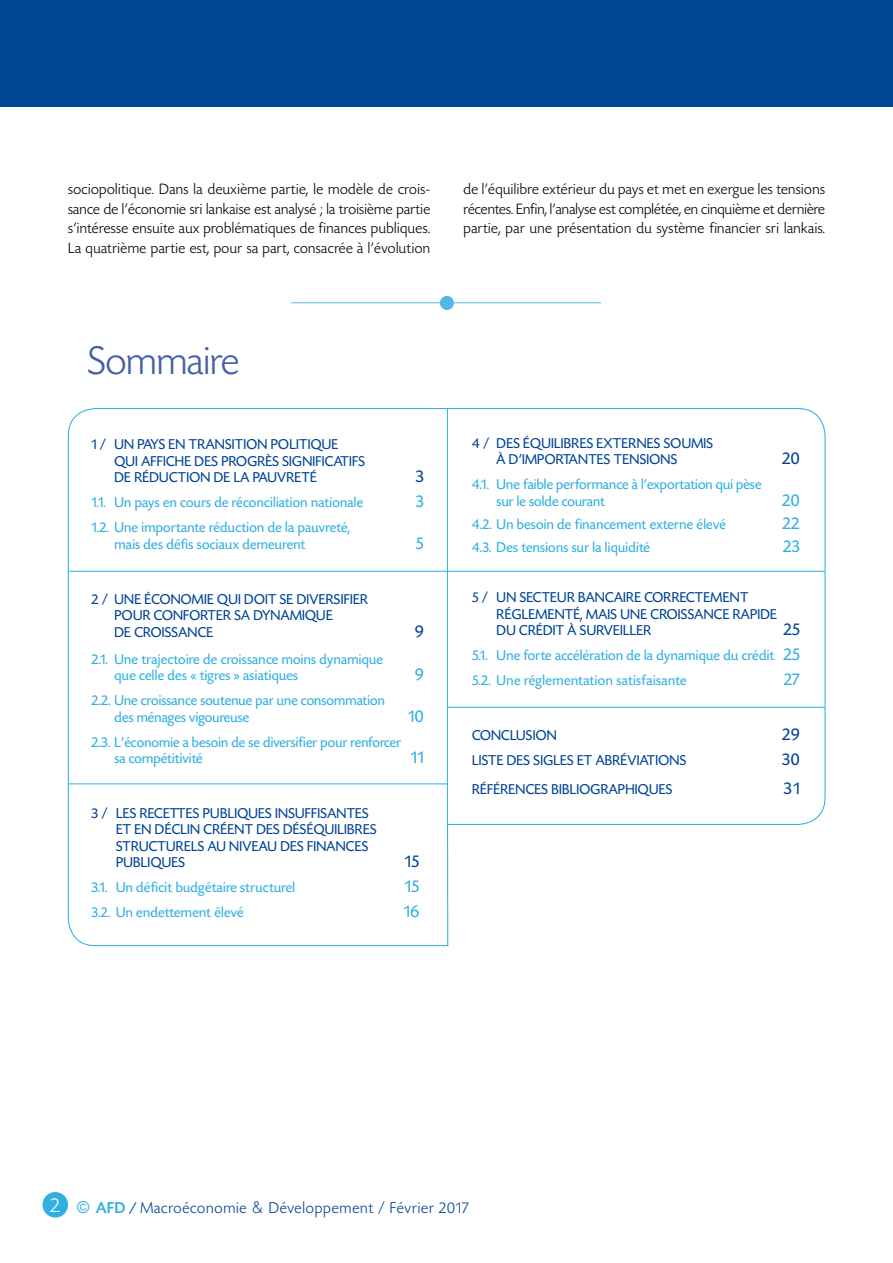
<style>
.page{position:relative;width:893px;height:1263px;background:#fff}
.page>*{position:absolute;margin:0;border:0;box-sizing:border-box;transform-origin:0 0}
.t1{font:300 42px "Today SH";color:#4460a5}
.t2{font:18px "Today SH";letter-spacing:.02em;color:#31afe1}
.t3{font:18px "Today SH";letter-spacing:.03em;color:#004494}
.t4{font:300 16.5px "Today SH";letter-spacing:.05em;color:#004494}
.Tx_courant{font:300 15.75px/19.5px "Today SH";letter-spacing:.03em;color:#000;text-align:justify}
.t5{font:15px/16.5px "Today SH";letter-spacing:.02em;color:#31afe1}
.t6{font:15px/16.5px "Today SH";letter-spacing:.02em;color:#004494}
.s1{font-size:18px}
.s2{font-size:21.3px;color:#fff}
.s3{font-family:"Gill Sans";font-weight:400;color:#31afe1}
.s4{font-weight:500;color:#31afe1}
.s5{font-weight:400;font-style:italic;font-size:15px}
.s6{font-family:"DIN"}
</style>
<div class="page">
<div style="left:43px;top:1192px;width:25px;height:25px;background:#31afe1;border-radius:50%"></div>
<div style="left:0;top:0;width:893px;height:106px;background:#004494"></div>
<svg style="left:67px;top:408px;width:759px;height:539px"></svg>
<hr style="left:447px;top:408px;width:1px;height:417px;background:#31afe1">
<hr style="left:447px;top:707px;width:378px;height:1px;background:#31afe1">
<hr style="left:291px;top:302px;width:310px;height:1px;background:#57b7e4">
<div style="left:440px;top:296px;width:14px;height:14px;background:#57b7e4;border-radius:50%"></div>
<hr style="left:68px;top:571px;width:757px;height:1px;background:#31afe1">
<hr style="left:68px;top:783px;width:380px;height:1px;background:#31afe1">
<p class="Tx_courant" style="left:68px;top:180px;width:364px">sociopolitique. Dans la deuxième partie, le modèle de crois&shy;sance de l’économie sri lankaise est analysé ; la troisième partie s’intéresse ensuite aux problématiques de finances publiques.<br>La quatrième partie est, pour sa part, consacrée à l’évolution</p>
<p class="Tx_courant" style="left:463px;top:180px;width:363px">de l’équilibre extérieur du pays et met en exergue les tensions récentes. Enfin, l’analyse est complétée, en cinquième et dernière partie, par une présentation du système financier sri lankais.</p>
<p class="t1" style="left:88px;top:339px;width:152px">Sommaire</p>
<p class="t6" style="left:115px;top:437px;width:252px;text-indent:-23px">1 / UN PAYS EN TRANSITION POLITIQUE<br>QUI AFFICHE DES PROGRÈS SIGNIFICATIFS<br>DE RÉDUCTION DE LA PAUVRETÉ</p>
<p class="t3" style="left:416px;top:467px;width:9px">3</p>
<p class="t5" style="left:91px;top:495px;width:273px">1.1. Un pays en cours de réconciliation nationale</p>
<p class="t2" style="left:416px;top:492px;width:9px">3</p>
<p class="t5" style="left:115px;top:520px;width:237px;text-indent:-23px">1.2. Une importante réduction de la pauvreté, mais des défis sociaux demeurent</p>
<p class="t2" style="left:416px;top:534px;width:9px">5</p>
<p class="t6" style="left:115px;top:591px;width:255px;text-indent:-23px">2 / UNE ÉCONOMIE QUI DOIT SE DIVERSIFIER<br>POUR CONFORTER SA DYNAMIQUE<br>DE CROISSANCE</p>
<p class="t5" style="left:115px;top:651px;width:270px;text-indent:-23px">2.1. Une trajectoire de croissance moins dynamique que celle des « tigres » asiatiques</p>
<p class="t5" style="left:115px;top:693px;width:272px;text-indent:-23px">2.2. Une croissance soutenue par une consommation des ménages vigoureuse</p>
<p class="t3" style="left:415px;top:621px;width:10px">9</p>
<p class="t2" style="left:415px;top:665px;width:10px">9</p>
<p class="t2" style="left:408px;top:707px;width:17px">10</p>
<p class="t5" style="left:115px;top:734px;width:288px;text-indent:-23px">2.3. L’économie a besoin de se diversifier pour renforcer sa compétitivité</p>
<p class="t2" style="left:411px;top:748px;width:14px">11</p>
<p class="t6" style="left:116px;top:805px;width:262px;text-indent:-25px">3 / LES RECETTES PUBLIQUES INSUFFISANTES<br>ET EN DÉCLIN CRÉENT DES DÉSÉQUILIBRES<br>STRUCTURELS AU NIVEAU DES FINANCES<br>PUBLIQUES</p>
<p class="t3" style="left:405px;top:852px;width:16px">15</p>
<p class="t5" style="left:91px;top:880px;width:205px">3.1. Un déficit budgétaire structurel</p>
<p class="t2" style="left:405px;top:877px;width:16px">15</p>
<p class="t5" style="left:91px;top:904px;width:154px">3.2. Un endettement élevé</p>
<p class="t2" style="left:404px;top:901px;width:17px">16</p>
<p class="t6" style="left:497px;top:435px;width:218px;text-indent:-25px">4 / DES ÉQUILIBRES EXTERNES SOUMIS<br>À D’IMPORTANTES TENSIONS</p>
<p class="t5" style="left:497px;top:477px;width:266px;text-indent:-25px">4.1. Une faible performance à l’exportation qui pèse sur le solde courant</p>
<p class="t3" style="left:782px;top:449px;width:19px">20</p>
<p class="t2" style="left:782px;top:491px;width:19px">20</p>
<p class="t5" style="left:472px;top:516px;width:255px">4.2. Un besoin de financement externe élevé</p>
<p class="t2" style="left:783px;top:514px;width:19px">22</p>
<p class="t5" style="left:472px;top:539px;width:180px">4.3. Des tensions sur la liquidité</p>
<p class="t2" style="left:783px;top:536px;width:18px">23</p>
<p class="t6" style="left:497px;top:589px;width:282px;text-indent:-25px">5 / UN SECTEUR BANCAIRE CORRECTEMENT<br>RÉGLEMENTÉ, MAIS UNE CROISSANCE RAPIDE<br>DU CRÉDIT À SURVEILLER</p>
<p class="t3" style="left:783px;top:620px;width:18px">25</p>
<p class="t5" style="left:472px;top:647px;width:329px">5.1. Une forte accélération de la dynamique du crédit <span class="s1">25</span></p>
<p class="t5" style="left:472px;top:672px;width:216px">5.2. Une réglementation satisfaisante</p>
<p class="t2" style="left:784px;top:670px;width:17px">27</p>
<p class="t6" style="left:472px;top:727px;width:86px">CONCLUSION</p>
<p class="t3" style="left:782px;top:725px;width:19px">29</p>
<p class="t6" style="left:472px;top:752px;width:216px">LISTE DES SIGLES ET ABRÉVIATIONS</p>
<p class="t3" style="left:782px;top:750px;width:19px">30</p>
<p class="t6" style="left:472px;top:781px;width:202px">RÉFÉRENCES BIBLIOGRAPHIQUES</p>
<p class="t3" style="left:784px;top:779px;width:17px">31</p>
<p class="t4" style="left:50px;top:1199px;width:420px"><span class="s2">2</span> <span class="s3">©</span> <span class="s4">AFD</span> <span class="s5">/</span> Macroéconomie <span class="s6">&amp;</span> Développement / Février 2017</p>
</div>
